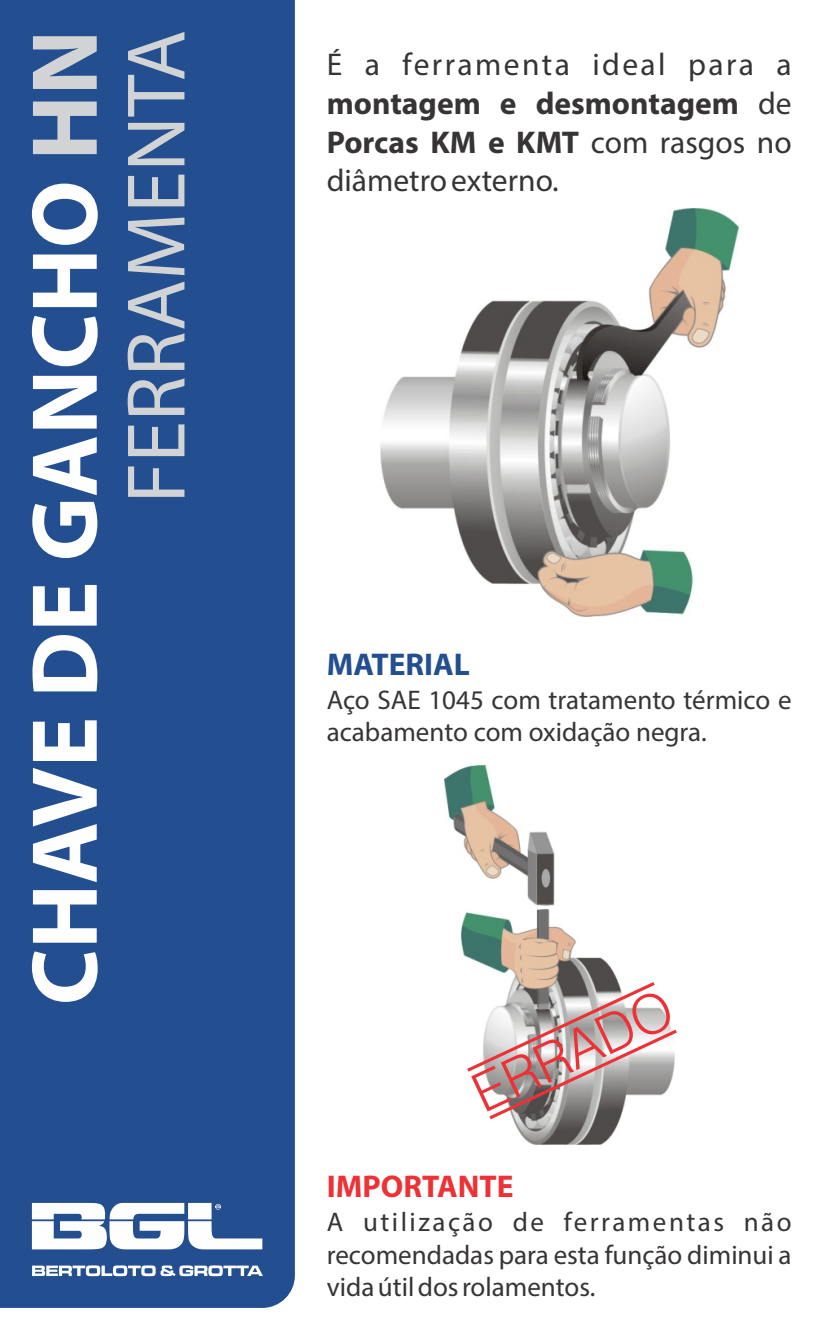
<style>
.page{position:relative;width:830px;height:1340px;background:#fff}
.page>*{position:absolute;margin:0;border:0;box-sizing:border-box;transform-origin:0 0}
.t1{font:700 94.5px "Myriad Pro";color:#fefefe}
.t2{font:83.7px "Myriad Pro";color:#d2d3d5}
.t3{font:31.5px/38.7px "Myriad Pro";letter-spacing:.07em;color:#373435;text-align:justify}
.t4{font:700 31.5px "Myriad Pro";color:#ed3237}
.t5{font:700 31.5px "Myriad Pro";color:#234f91}
.t6{font:27px/32.4px "Myriad Pro";color:#373435}
.s1{color:#d2d3d5}
.s2{font-weight:700}
</style>
<div class="page">
<img style="left:380px;top:208px;width:358px;height:408px">
<img style="left:444px;top:765px;width:176px;height:379px">
<svg style="left:467px;top:982px;width:209px;height:137px"></svg>
<div style="left:0;top:0;width:295px;height:1307px;background:#234f91"></div>
<svg style="left:32px;top:1202px;width:231px;height:74px"></svg>
<h1 class="t1" style="left:26px;top:1005px;width:976px;rotate:-90deg">CHAVE DE GANCHO <span class="s1">HN</span></h1>
<h2 class="t2" style="left:121px;top:503px;width:475px;rotate:-90deg">FERRAMENTA</h2>
<p class="t3" style="left:326px;top:47px;width:466px">É a ferramenta ideal para a <span class="s2">montagem e desmontagem</span> de <span class="s2">Porcas KM e KMT</span> com rasgos no diâmetro externo.</p>
<p class="t5" style="left:326px;top:651px;width:145px">MATERIAL</p>
<p class="t6" style="left:326px;top:686px;width:466px">Aço SAE 1045 com tratamento térmico e acabamento com oxidação negra.</p>
<p class="t4" style="left:326px;top:1173px;width:188px">IMPORTANTE</p>
<p class="t6" style="left:326px;top:1208px;width:466px;text-align:justify">A utilização de ferramentas não recomendadas para esta função diminui a vida útil dos rolamentos.</p>
</div>
